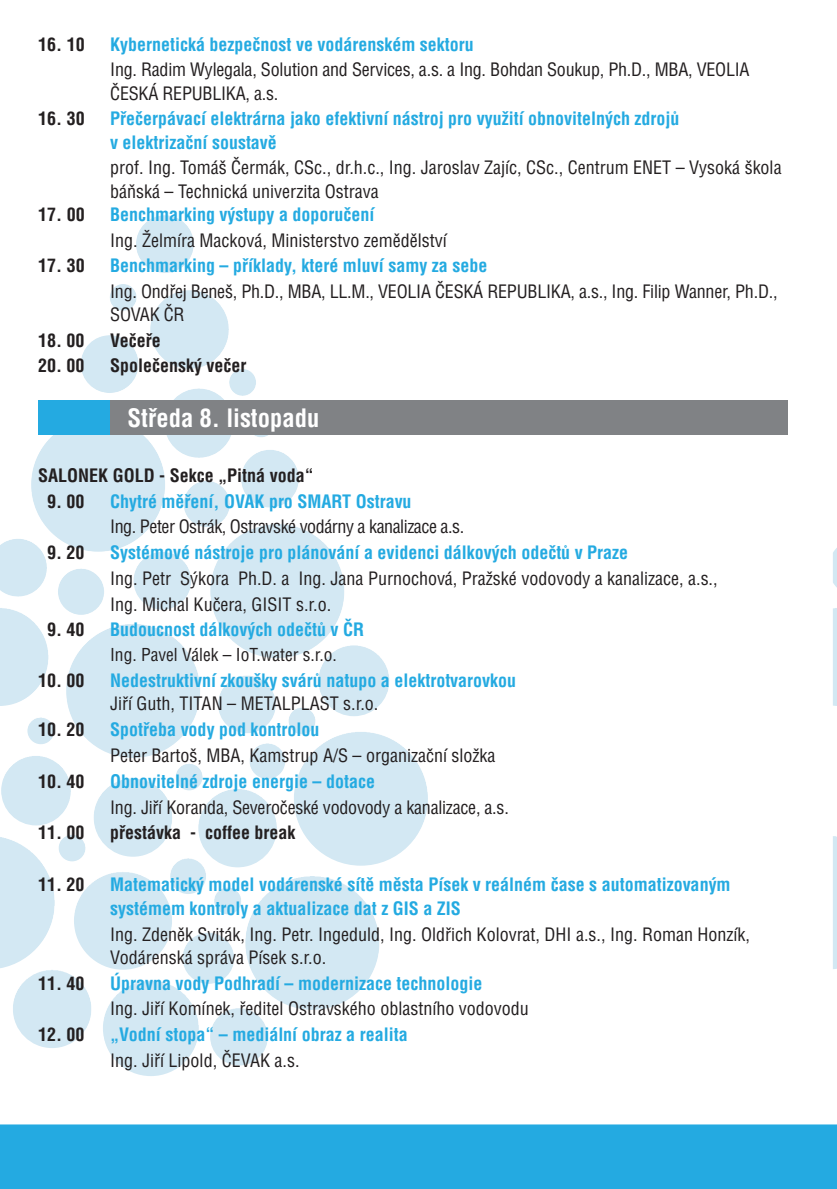
<style>
.page{position:relative;width:837px;height:1189px;background:#fff}
.page>*{position:absolute;margin:0;border:0;box-sizing:border-box;transform-origin:0 0}
.t1{font:700 24.8px "Switzerland Condensed";color:#fff}
.t2{font:18px/23.2px "Switzerland Condensed";color:#231f20}
.t3{font:700 18px/23.6px "Switzerland Condensed";color:#24aae1}
.t4{font:700 18px "Switzerland Condensed";color:#231f20}
.t5{font:18px "Switzerland Condensed";letter-spacing:-.025em;color:#231f20}
.t6{font:17.4px "Switzerland Condensed";color:#231f20}
</style>
<div class="page">
<img style="left:0;top:215px;width:428px;height:860px">
<img style="left:833px;top:548px;width:4px;height:421px">
<div style="left:0;top:1124px;width:837px;height:64px;background:#24aae1"></div>
<div style="left:110px;top:400px;width:677px;height:34px;background:#808285"></div>
<div style="left:39px;top:400px;width:71px;height:34px;background:#24aae1"></div>
<p class="t4" style="left:38px;top:36px;width:48px">16. 10</p>
<p class="t3" style="left:110px;top:34px;width:365px">Kybernetická bezpečnost ve vodárenském sektoru</p>
<p class="t2" style="left:110px;top:60px;width:641px">Ing. Radim Wylegala, Solution and Services, a.s. a Ing. Bohdan Soukup, Ph.D., MBA, VEOLIA<br>ČESKÁ REPUBLIKA, a.s.</p>
<p class="t4" style="left:38px;top:111px;width:48px">16. 30</p>
<p class="t3" style="left:110px;top:108px;width:571px">Přečerpávací elektrárna jako efektivní nástroj pro využití obnovitelných zdrojů v elektrizační soustavě</p>
<p class="t2" style="left:110px;top:157px;width:673px">prof. Ing. Tomáš Čermák, CSc., dr.h.c., Ing. Jaroslav Zajíc, CSc., Centrum ENET – Vysoká škola báňská – Technická univerzita Ostrava</p>
<p class="t4" style="left:38px;top:206px;width:48px">17. 00</p>
<p class="t4" style="left:38px;top:258px;width:48px">17. 30</p>
<p class="t3" style="left:110px;top:204px;width:266px">Benchmarking výstupy a doporučení</p>
<p class="t3" style="left:110px;top:255px;width:379px">Benchmarking – příklady, které mluví samy za sebe</p>
<p class="t2" style="left:110px;top:230px;width:338px">Ing. Želmíra Macková, Ministerstvo zemědělství</p>
<p class="t2" style="left:110px;top:281px;width:669px">Ing. Ondřej Beneš, Ph.D., MBA, LL.M., VEOLIA ČESKÁ REPUBLIKA, a.s., Ing. Filip Wanner, Ph.D.,<br>SOVAK ČR</p>
<p class="t4" style="left:38px;top:332px;width:48px">18. 00</p>
<p class="t4" style="left:110px;top:332px;width:52px">Večeře</p>
<p class="t4" style="left:38px;top:358px;width:48px">20. 00</p>
<p class="t4" style="left:110px;top:358px;width:138px">Společenský večer</p>
<h1 class="t1" style="left:128px;top:407px;width:193px">Středa 8. listopadu</h1>
<p class="t4" style="left:38px;top:467px;width:277px">SALONEK GOLD - Sekce „Pitná voda“</p>
<p class="t4" style="left:47px;top:493px;width:39px">9. 00</p>
<p class="t4" style="left:47px;top:545px;width:39px">9. 20</p>
<p class="t2" style="left:110px;top:567px;width:609px;line-height:25.6px">Ing. Petr Sýkora Ph.D. a Ing. Jana Purnochová, Pražské vodovody a kanalizace, a.s.,<br>Ing. Michal Kučera, GISIT s.r.o.</p>
<p class="t4" style="left:47px;top:622px;width:39px">9. 40</p>
<p class="t6" style="left:110px;top:647px;width:228px">Ing. Pavel Válek – IoT.water s.r.o.</p>
<p class="t4" style="left:38px;top:672px;width:48px">10. 00</p>
<p class="t2" style="left:110px;top:693px;width:270px">Jiří Guth, TITAN – METALPLAST s.r.o.</p>
<p class="t4" style="left:38px;top:721px;width:48px">10. 20</p>
<p class="t2" style="left:110px;top:745px;width:387px">Peter Bartoš, MBA, Kamstrup A/S – organizační složka</p>
<p class="t4" style="left:38px;top:773px;width:48px">10. 40</p>
<p class="t2" style="left:110px;top:796px;width:400px">Ing. Jiří Koranda, Severočeské vodovody a kanalizace, a.s.</p>
<p class="t4" style="left:38px;top:824px;width:48px">11. 00</p>
<p class="t4" style="left:110px;top:824px;width:187px">přestávka - coffee break</p>
<p class="t4" style="left:38px;top:876px;width:48px">11. 20</p>
<p class="t2" style="left:110px;top:923px;width:641px">Ing. Zdeněk Sviták, Ing. Petr. Ingeduld, Ing. Oldřich Kolovrat, DHI a.s., Ing. Roman Honzík,<br>Vodárenská správa Písek s.r.o.</p>
<p class="t4" style="left:38px;top:975px;width:48px">11. 40</p>
<p class="t2" style="left:110px;top:998px;width:420px">Ing. Jiří Komínek, ředitel Ostravského oblastního vodovodu</p>
<p class="t4" style="left:38px;top:1026px;width:48px">12. 00</p>
<p class="t2" style="left:110px;top:1050px;width:191px">Ing. Jiří Lipold, ČEVAK a.s.</p>
<p class="t3" style="left:110px;top:490px;width:303px">Chytré měření, OVAK pro SMART Ostravu</p>
<p class="t3" style="left:110px;top:542px;width:520px">Systémové nástroje pro plánování a evidenci dálkových odečtů v Praze</p>
<p class="t5" style="left:110px;top:519px;width:355px">Ing. Peter Ostrák, Ostravské vodárny a kanalizace a.s.</p>
<p class="t3" style="left:110px;top:619px;width:255px">Budoucnost dálkových odečtů v ČR</p>
<p class="t3" style="left:110px;top:669px;width:407px">Nedestruktivní zkoušky svárů natupo a elektrotvarovkou</p>
<p class="t3" style="left:110px;top:719px;width:211px">Spotřeba vody pod kontrolou</p>
<p class="t3" style="left:110px;top:770px;width:266px">Obnovitelné zdroje energie – dotace</p>
<p class="t3" style="left:110px;top:874px;width:622px">Matematický model vodárenské sítě města Písek v reálném čase s automatizovaným systémem kontroly a aktualizace dat z GIS a ZIS</p>
<p class="t3" style="left:110px;top:972px;width:374px">Úpravna vody Podhradí – modernizace technologie</p>
<p class="t3" style="left:110px;top:1023px;width:299px">„Vodní stopa“ – mediální obraz a realita</p>
</div>
